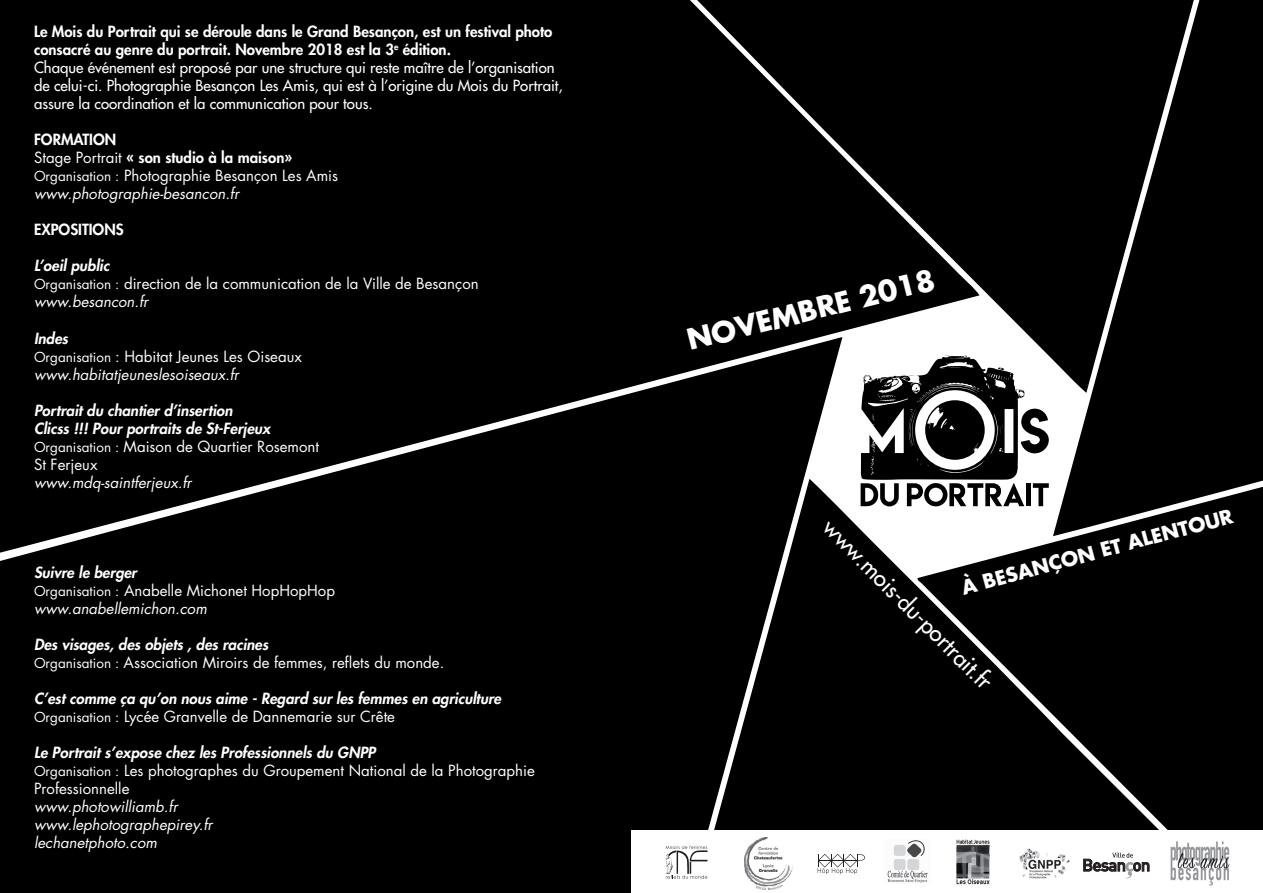
<style>
.page{position:relative;width:1263px;height:893px;background:#fff}
.page>*{position:absolute;margin:0;border:0;box-sizing:border-box;transform-origin:0 0}
.t1{font:700 28.05px "Futura";color:#fff}
.t2{font:22.65px "Futura";color:#fff}
.t3{font:700 19.5px "Futura";color:#fff}
.t4{font:15px/18px "Futura";color:#fff}
.t5{font:15px/18px "Futura";color:#fff}
.t6{font:italic 800 15px/18px "Futura";color:#fff}
.t7{font:italic 15px/18px "Futura";color:#fff}
.t8{font:800 15px "Futura";color:#fff}
.s1{font-weight:800}
.s2{font-size:13.5px}
.s3{font-style:italic}
.s4{font-weight:800;font-style:italic}
.s5{font-style:normal;font-size:13.5px}
.s6{font-style:normal}
.s7{font-weight:400;font-style:normal;font-size:13.5px}
.s8{font-weight:400;font-style:normal}
</style>
<div class="page">
<svg style="left:979px;top:0;width:74px;height:360px;background:#171717"></svg>
<div style="left:0;top:0;width:979px;height:474px;background:#000"></div>
<div style="left:1053px;top:0;width:210px;height:421px;background:#000"></div>
<div style="left:0;top:337px;width:842px;height:556px;background:#000"></div>
<div style="left:608px;top:479px;width:309px;height:414px;background:#000"></div>
<svg style="left:917px;top:421px;width:346px;height:409px;background:#191919"></svg>
<svg style="left:861px;top:356px;width:188px;height:150px"></svg>
<div style="left:631px;top:830px;width:632px;height:63px;background:#fff"></div>
<svg style="left:1083px;top:852px;width:66px;height:27px"></svg>
<svg style="left:666px;top:846px;width:41px;height:33px"></svg>
<img style="left:1170px;top:841px;width:60px;height:45px">
<svg style="left:818px;top:854px;width:47px;height:20px"></svg>
<img style="left:744px;top:837px;width:48px;height:52px">
<img style="left:887px;top:840px;width:41px;height:43px">
<img style="left:1019px;top:848px;width:51px;height:31px">
<img style="left:956px;top:840px;width:34px;height:45px">
<p class="t5" style="left:34px;top:23px;width:530px"><span class="s1">Le Mois du Portrait qui se déroule dans le Grand Besançon, est un festival photo consacré au genre du portrait. Novembre 2018 est la 3</span><sup>e</sup> <span class="s1">édition.<br></span>Chaque événement est proposé par une structure qui reste maître de l’organisation de celui-ci. Photographie Besançon Les Amis, qui est à l’origine du Mois du Portrait, assure la coordination et la communication pour tous.</p>
<p class="t4" style="left:34px;top:131px;width:306px"><span class="s1">Formation<br></span>Stage Portrait <span class="s1">« son studio à la maison»<br></span><span class="s2">Organisation :</span> Photographie Besançon Les Amis <span class="s3">www.photographie-besancon.fr</span></p>
<p class="t8" style="left:34px;top:220px;width:91px">Expositions</p>
<p class="t4" style="left:34px;top:257px;width:446px"><span class="s4">L’oeil public<br></span><span class="s2">Organisation :</span> direction de la communication de la Ville de Besançon <span class="s3">www.besancon.fr</span></p>
<p class="t7" style="left:34px;top:329px;width:269px"><span class="s1">Indes<br></span><span class="s5">Organisation</span> <span class="s6">: Habitat Jeunes Les Oiseaux </span>www.habitatjeuneslesoiseaux.fr</p>
<p class="t6" style="left:34px;top:401px;width:286px">Portrait du chantier d’insertion<br>Clicss !!! Pour portraits de St-Ferjeux<br><span class="s7">Organisation :</span> <span class="s8">Maison de Quartier Rosemont<br>St Ferjeux</span></p>
<p class="t7" style="left:34px;top:473px;width:159px">www.mdq-saintferjeux.fr</p>
<p class="t4" style="left:34px;top:563px;width:302px"><span class="s4">Suivre le berger<br></span><span class="s2">Organisation :</span> Anabelle Michonet HopHopHop <span class="s3">www.anabellemichon.com</span></p>
<p class="t4" style="left:34px;top:635px;width:412px"><span class="s4">Des visages, des objets , des racines<br></span><span class="s2">Organisation :</span> Association Miroirs de femmes, reflets du monde.</p>
<p class="t6" style="left:34px;top:689px;width:469px">C’est comme ça qu’on nous aime - Regard sur les femmes en agriculture<br><span class="s7">Organisation :</span> <span class="s8">Lycée Granvelle de Dannemarie sur Crête</span></p>
<p class="t4" style="left:34px;top:743px;width:502px"><span class="s4">Le Portrait s’expose chez les Professionnels du GNPP<br></span><span class="s2">Organisation :</span> Les photographes du Groupement National de la Photographie<br>Professionnelle</p>
<p class="t7" style="left:34px;top:797px;width:180px">www.photowilliamb.fr www.lephotographepirey.fr lechanetphoto.com</p>
<h1 class="t1" style="left:683px;top:321px;width:256px;rotate:-14deg">NOVEMBRE 2018</h1>
<h3 class="t3" style="left:958px;top:575px;width:282px;rotate:-15deg">À BESANÇON ET ALENTOUR</h3>
<h2 class="t2" style="left:837px;top:513px;width:230px;rotate:45deg">www.mois-du-portrait.fr</h2>
</div>
